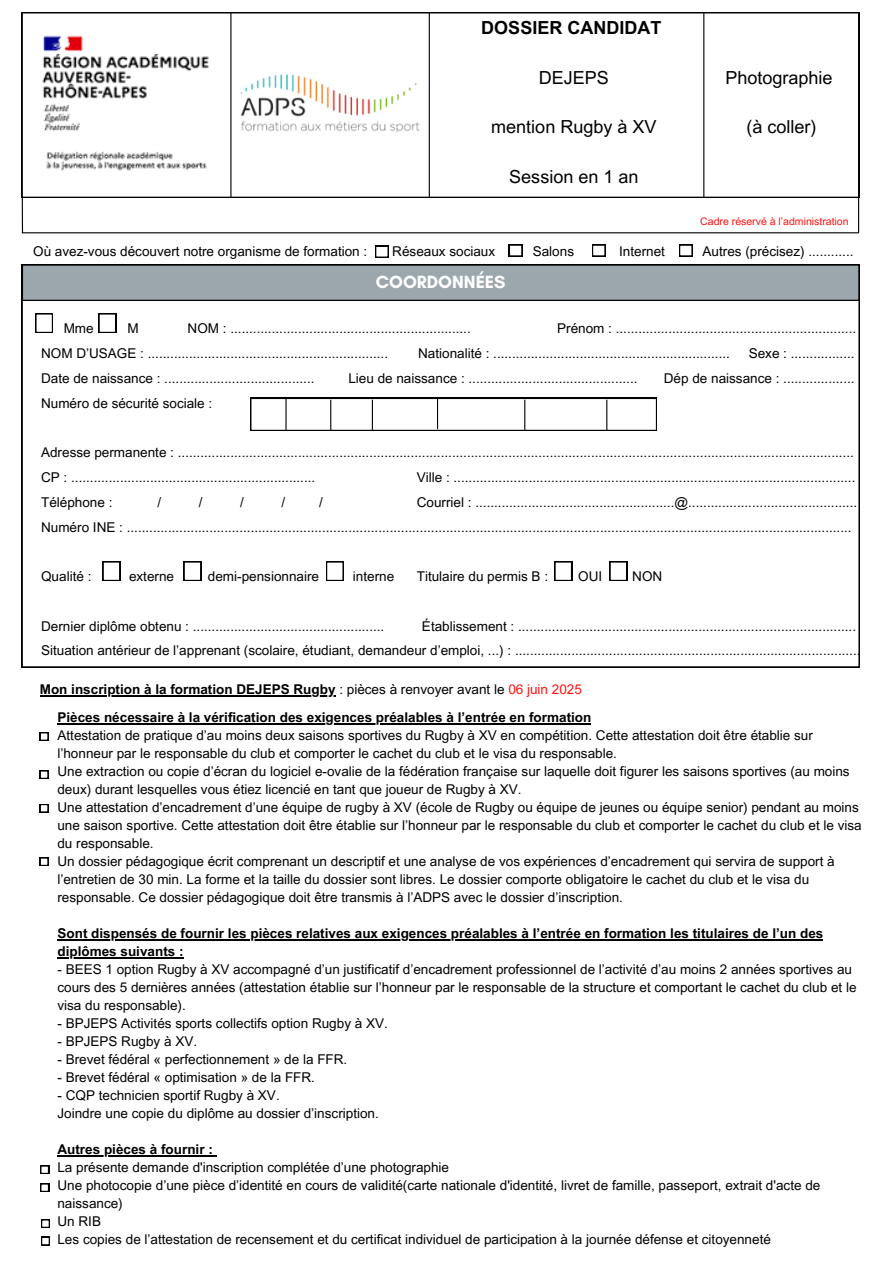
<style>
.page{position:relative;width:894px;height:1264px;background:#fff}
.page>*{position:absolute;margin:0;border:0;box-sizing:border-box;transform-origin:0 0}
.t1{font:18px "Arial MT Pro";color:#000}
.t2{font:700 18px "Arial MT Pro";color:#000}
.t3{font:700 18px "Glacial Indifference";color:#fff}
.t4{font:13.5px/18px "Arial MT Pro";color:#000}
.t5{font:700 13.5px "Arial MT Pro";color:#000}
.t6{font:10.5px "Arial MT Pro";color:#f11}
.s1{font-weight:400}
.s2{font-weight:400;color:#f11}
.s3{font-weight:700}
</style>
<div class="page">
<hr style="left:22px;top:232px;width:836px;height:1px;background:#000">
<hr style="left:22px;top:197px;width:1px;height:36px;background:#000">
<hr style="left:857px;top:198px;width:1px;height:35px;background:#000">
<svg style="left:22px;top:12px;width:836px;height:186px"></svg>
<svg style="left:22px;top:301px;width:837px;height:366px"></svg>
<hr style="left:40px;top:695px;width:295px;height:1px;background:#000">
<svg style="left:40px;top:732px;width:8px;height:8px"></svg>
<svg style="left:40px;top:804px;width:8px;height:8px"></svg>
<svg style="left:40px;top:857px;width:8px;height:9px"></svg>
<svg style="left:40px;top:770px;width:8px;height:9px"></svg>
<hr style="left:57px;top:723px;width:534px;height:1px;background:#000">
<hr style="left:57px;top:939px;width:766px;height:1px;background:#000">
<hr style="left:57px;top:957px;width:126px;height:1px;background:#000">
<hr style="left:57px;top:1155px;width:156px;height:1px;background:#000">
<svg style="left:40px;top:1165px;width:9px;height:8px"></svg>
<svg style="left:40px;top:1183px;width:9px;height:8px"></svg>
<svg style="left:375px;top:246px;width:13px;height:12px"></svg>
<svg style="left:508px;top:245px;width:14px;height:11px"></svg>
<svg style="left:592px;top:245px;width:13px;height:11px"></svg>
<svg style="left:679px;top:245px;width:13px;height:11px"></svg>
<div style="left:22px;top:264px;width:837px;height:37px;background:#000"></div>
<div style="left:23px;top:265px;width:836px;height:35px;background:#9ca7ad"></div>
<svg style="left:250px;top:398px;width:406px;height:32px"></svg>
<hr style="left:285px;top:399px;width:1px;height:31px;background:#000">
<hr style="left:330px;top:400px;width:1px;height:31px;background:#000">
<hr style="left:372px;top:400px;width:1px;height:31px;background:#000">
<hr style="left:437px;top:398px;width:1px;height:31px;background:#000">
<hr style="left:524px;top:400px;width:1px;height:31px;background:#000">
<hr style="left:606px;top:400px;width:1px;height:31px;background:#000">
<svg style="left:103px;top:561px;width:17px;height:19px"></svg>
<svg style="left:184px;top:561px;width:17px;height:19px"></svg>
<svg style="left:326px;top:561px;width:17px;height:19px"></svg>
<svg style="left:554px;top:561px;width:18px;height:19px"></svg>
<svg style="left:609px;top:561px;width:18px;height:19px"></svg>
<svg style="left:35px;top:313px;width:18px;height:19px"></svg>
<svg style="left:99px;top:313px;width:17px;height:19px"></svg>
<svg style="left:41px;top:1219px;width:9px;height:8px"></svg>
<svg style="left:41px;top:1236px;width:9px;height:9px"></svg>
<p class="t2" style="left:481px;top:21px;width:182px">DOSSIER CANDIDAT</p>
<p class="t1" style="left:538px;top:71px;width:72px">DEJEPS</p>
<p class="t1" style="left:491px;top:120px;width:167px">mention Rugby à XV</p>
<p class="t1" style="left:509px;top:170px;width:131px">Session en 1 an</p>
<h1 class="t1" style="left:725px;top:71px;width:109px">Photographie</h1>
<h2 class="t1" style="left:746px;top:120px;width:72px">(à coller)</h2>
<h3 class="t6" style="left:700px;top:217px;width:150px">Cadre réservé à l’administration</h3>
<h1 class="t4" style="left:33px;top:244px;width:335px">Où avez-vous découvert notre organisme de formation :</h1>
<h4 class="t4" style="left:392px;top:244px;width:104px">Réseaux sociaux</h4>
<h4 class="t4" style="left:532px;top:244px;width:43px">Salons</h4>
<h4 class="t4" style="left:619px;top:244px;width:47px">Internet</h4>
<h4 class="t4" style="left:702px;top:244px;width:152px">Autres (précisez) ............</h4>
<h4 class="t3" style="left:375px;top:271px;width:131px">COORDONNÉES</h4>
<h3 class="t4" style="left:64px;top:321px;width:31px">Mme</h3>
<h3 class="t4" style="left:127px;top:321px;width:13px">M</h3>
<h3 class="t4" style="left:187px;top:321px;width:284px">NOM : ................................................................</h3>
<h3 class="t4" style="left:557px;top:321px;width:300px">Prénom : ................................................................</h3>
<h3 class="t4" style="left:41px;top:346px;width:348px">NOM D’USAGE : ................................................................</h3>
<h3 class="t4" style="left:418px;top:346px;width:313px">Nationalité : ...............................................................</h3>
<h3 class="t4" style="left:748px;top:346px;width:107px">Sexe : .................</h3>
<h3 class="t4" style="left:41px;top:371px;width:275px">Date de naissance : ........................................</h3>
<h3 class="t4" style="left:348px;top:371px;width:290px">Lieu de naissance : .............................................</h3>
<h3 class="t4" style="left:663px;top:371px;width:192px">Dép de naissance : ...................</h3>
<h3 class="t4" style="left:41px;top:395px;width:173px">Numéro de sécurité sociale :</h3>
<p class="t4" style="left:41px;top:442px;width:814px;line-height:24.8px">Adresse permanente : ....................................................................................................................................................................................<br>CP : .................................................................</p>
<p class="t4" style="left:416px;top:470px;width:440px">Ville : ...........................................................................................................</p>
<p class="t4" style="left:41px;top:491px;width:817px;line-height:24.8px;text-indent:375px">Courriel : .....................................................@.............................................<br>Numéro INE : .................................................................................................................................................................................................</p>
<h3 class="t4" style="left:41px;top:569px;width:52px">Qualité :</h3>
<h3 class="t4" style="left:129px;top:569px;width:47px">externe</h3>
<h3 class="t4" style="left:208px;top:569px;width:113px">demi-pensionnaire</h3>
<h3 class="t4" style="left:353px;top:569px;width:43px">interne</h3>
<h3 class="t4" style="left:416px;top:569px;width:133px">Titulaire du permis B :</h3>
<h3 class="t4" style="left:578px;top:569px;width:26px">OUI</h3>
<h3 class="t4" style="left:632px;top:569px;width:31px">NON</h3>
<h3 class="t4" style="left:41px;top:618px;width:344px">Dernier diplôme obtenu : ...................................................</h3>
<p class="t4" style="left:41px;top:494px;width:73px">Téléphone :</p>
<p class="t4" style="left:157px;top:494px;width:5px">/</p>
<p class="t4" style="left:199px;top:494px;width:5px">/</p>
<p class="t4" style="left:240px;top:494px;width:5px">/</p>
<p class="t4" style="left:281px;top:494px;width:5px">/</p>
<p class="t4" style="left:319px;top:494px;width:5px">/</p>
<h3 class="t4" style="left:41px;top:615px;width:820px;line-height:24.8px;text-indent:381px">Établissement : ..........................................................................................<br>Situation antérieur de l’apprenant (scolaire, étudiant, demandeur d’emploi, ...) : ............................................................................................</h3>
<p class="t5" style="left:40px;top:684px;width:543px">Mon inscription à la formation DEJEPS Rugby <span class="s1">: pièces à renvoyer avant le</span> <span class="s2">06 juin 2025</span></p>
<p class="t4" style="left:57px;top:710px;width:805px"><span class="s3">Pièces nécessaire à la vérification des exigences préalables à l’entrée en formation<br></span>Attestation de pratique d’au moins deux saisons sportives du Rugby à XV en compétition. Cette attestation doit être établie sur l’honneur par le responsable du club et comporter le cachet du club et le visa du responsable.<br>Une extraction ou copie d’écran du logiciel e-ovalie de la fédération française sur laquelle doit figurer les saisons sportives (au moins deux) durant lesquelles vous étiez licencié en tant que joueur de Rugby à XV.<br>Une attestation d’encadrement d’une équipe de rugby à XV (école de Rugby ou équipe de jeunes ou équipe senior) pendant au moins une saison sportive. Cette attestation doit être établie sur l’honneur par le responsable du club et comporter le cachet du club et le visa du responsable.<br>Un dossier pédagogique écrit comprenant un descriptif et une analyse de vos expériences d’encadrement qui servira de support à l’entretien de 30 min. La forme et la taille du dossier sont libres. Le dossier comporte obligatoire le cachet du club et le visa du responsable. Ce dossier pédagogique doit être transmis à l’ADPS avec le dossier d’inscription.</p>
<p class="t5" style="left:57px;top:928px;width:767px">Sont dispensés de fournir les pièces relatives aux exigences préalables à l’entrée en formation les titulaires de l’un des</p>
<p class="t5" style="left:57px;top:946px;width:128px">diplômes suivants :</p>
<p class="t4" style="left:57px;top:962px;width:800px">- BEES 1 option Rugby à XV accompagné d’un justificatif d’encadrement professionnel de l’activité d’au moins 2 années sportives au cours des 5 dernières années (attestation établie sur l’honneur par le responsable de la structure et comportant le cachet du club et le visa du responsable).</p>
<p class="t4" style="left:57px;top:1016px;width:332px">- BPJEPS Activités sports collectifs option Rugby à XV.</p>
<p class="t4" style="left:57px;top:1034px;width:141px">- BPJEPS Rugby à XV.</p>
<p class="t4" style="left:57px;top:1052px;width:291px">- Brevet fédéral « perfectionnement » de la FFR.</p>
<p class="t4" style="left:57px;top:1070px;width:259px">- Brevet fédéral « optimisation » de la FFR.</p>
<p class="t4" style="left:57px;top:1088px;width:323px">- CQP technicien sportif Rugby à XV.<br>Joindre une copie du diplôme au dossier d’inscription.</p>
<h4 class="t4" style="left:57px;top:1142px;width:764px"><span class="s3">Autres pièces à fournir :<br></span>La présente demande d'inscription complétée d’une photographie<br>Une photocopie d’une pièce d’identité en cours de validité(carte nationale d'identité, livret de famille, passeport, extrait d'acte de naissance)<br>Un RIB<br>Les copies de l’attestation de recensement et du certificat individuel de participation à la journée défense et citoyenneté</h4>
</div>
